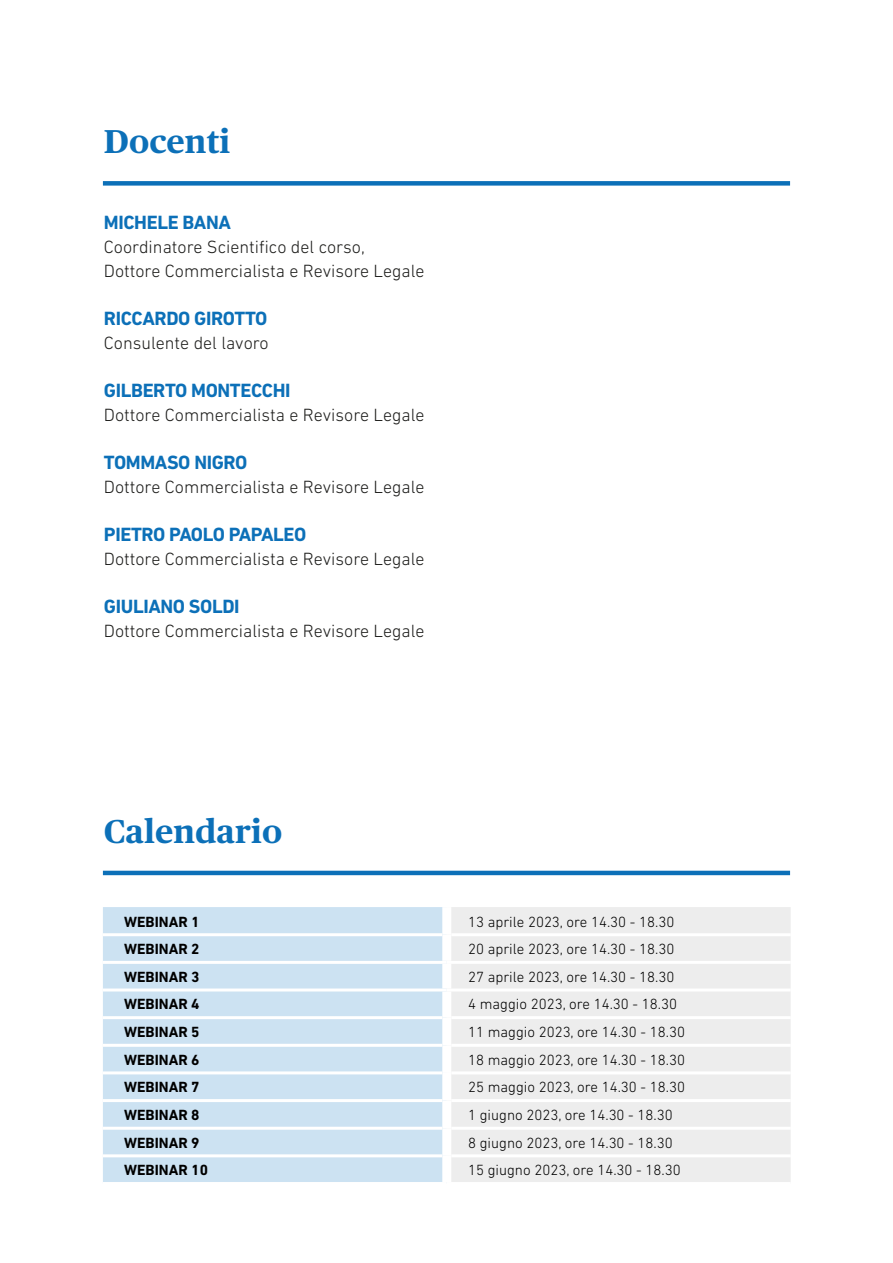
<style>
.page{position:relative;width:893px;height:1263px;background:#fff}
.page>*{position:absolute;margin:0;border:0;box-sizing:border-box;transform-origin:0 0}
.t1{font:700 33px "Publico Text";color:#0c70b8}
.t2{font:700 19.5px "DIN Next LT Pro";letter-spacing:-.02em;color:#0c70b8}
.t3{font:300 18px/24px "DIN Next LT Pro";color:#1d1d1b}
.t4{font:300 15px "DIN Next LT Pro";color:#000}
.t5{font:700 15px "DIN Next LT Pro";color:#000}
</style>
<div class="page">
<div style="left:103px;top:181px;width:687px;height:5px;background:#0c70b8"></div>
<div style="left:103px;top:907px;width:339px;height:275px;background:#cce2f2"></div>
<div style="left:451px;top:907px;width:340px;height:275px;background:#ededed"></div>
<hr style="left:103px;top:933px;width:339px;height:3px;background:#fff">
<hr style="left:451px;top:933px;width:340px;height:3px;background:#fff">
<hr style="left:103px;top:1016px;width:339px;height:3px;background:#fff">
<hr style="left:451px;top:1016px;width:340px;height:3px;background:#fff">
<hr style="left:103px;top:1044px;width:339px;height:3px;background:#fff">
<hr style="left:451px;top:1044px;width:340px;height:3px;background:#fff">
<hr style="left:103px;top:1071px;width:339px;height:3px;background:#fff">
<hr style="left:451px;top:1071px;width:340px;height:3px;background:#fff">
<hr style="left:103px;top:1099px;width:339px;height:3px;background:#fff">
<hr style="left:451px;top:1099px;width:340px;height:3px;background:#fff">
<hr style="left:103px;top:1127px;width:339px;height:3px;background:#fff">
<hr style="left:451px;top:1127px;width:340px;height:3px;background:#fff">
<hr style="left:103px;top:1154px;width:339px;height:3px;background:#fff">
<hr style="left:451px;top:1154px;width:340px;height:3px;background:#fff">
<hr style="left:103px;top:961px;width:344px;height:3px;background:#fff">
<hr style="left:447px;top:961px;width:344px;height:3px;background:#fff">
<hr style="left:103px;top:988px;width:344px;height:3px;background:#fff">
<hr style="left:447px;top:988px;width:344px;height:3px;background:#fff">
<hr style="left:103px;top:871px;width:687px;height:4px;background:#0c70b8">
<h1 class="t1" style="left:104px;top:122px;width:128px">Docenti</h1>
<h2 class="t2" style="left:104px;top:211px;width:129px">MICHELE BANA</h2>
<p class="t3" style="left:104px;top:234px;width:322px">Coordinatore Scientifico del corso,<br>Dottore Commercialista e Revisore Legale</p>
<h2 class="t2" style="left:104px;top:307px;width:165px">RICCARDO GIROTTO</h2>
<p class="t3" style="left:104px;top:330px;width:166px">Consulente del lavoro</p>
<h2 class="t2" style="left:104px;top:379px;width:188px">GILBERTO MONTECCHI</h2>
<p class="t3" style="left:104px;top:402px;width:322px">Dottore Commercialista e Revisore Legale</p>
<h2 class="t2" style="left:104px;top:451px;width:145px">TOMMASO NIGRO</h2>
<p class="t3" style="left:104px;top:474px;width:322px">Dottore Commercialista e Revisore Legale</p>
<h2 class="t2" style="left:104px;top:523px;width:204px">PIETRO PAOLO PAPALEO</h2>
<p class="t3" style="left:104px;top:546px;width:322px">Dottore Commercialista e Revisore Legale</p>
<h2 class="t2" style="left:104px;top:595px;width:137px">GIULIANO SOLDI</h2>
<p class="t3" style="left:104px;top:618px;width:322px">Dottore Commercialista e Revisore Legale</p>
<h1 class="t1" style="left:104px;top:811px;width:180px">Calendario</h1>
<p class="t5" style="left:124px;top:913px;width:77px">WEBINAR 1</p>
<p class="t4" style="left:468px;top:913px;width:208px">13 aprile 2023, ore 14.30 - 18.30</p>
<p class="t5" style="left:124px;top:940px;width:77px">WEBINAR 2</p>
<p class="t4" style="left:468px;top:940px;width:208px">20 aprile 2023, ore 14.30 - 18.30</p>
<p class="t5" style="left:124px;top:968px;width:77px">WEBINAR 3</p>
<p class="t4" style="left:468px;top:968px;width:208px">27 aprile 2023, ore 14.30 - 18.30</p>
<p class="t5" style="left:124px;top:995px;width:77px">WEBINAR 4</p>
<p class="t4" style="left:468px;top:996px;width:211px">4 maggio 2023, ore 14.30 - 18.30</p>
<p class="t5" style="left:124px;top:1023px;width:77px">WEBINAR 5</p>
<p class="t4" style="left:468px;top:1023px;width:219px">11 maggio 2023, ore 14.30 - 18.30</p>
<p class="t5" style="left:124px;top:1051px;width:77px">WEBINAR 6</p>
<p class="t4" style="left:468px;top:1051px;width:219px">18 maggio 2023, ore 14.30 - 18.30</p>
<p class="t5" style="left:124px;top:1078px;width:77px">WEBINAR 7</p>
<p class="t4" style="left:468px;top:1079px;width:219px">25 maggio 2023, ore 14.30 - 18.30</p>
<p class="t5" style="left:124px;top:1106px;width:77px">WEBINAR 8</p>
<p class="t4" style="left:468px;top:1106px;width:206px">1 giugno 2023, ore 14.30 - 18.30</p>
<p class="t5" style="left:124px;top:1134px;width:77px">WEBINAR 9</p>
<p class="t4" style="left:468px;top:1134px;width:206px">8 giugno 2023, ore 14.30 - 18.30</p>
<p class="t5" style="left:124px;top:1161px;width:85px">WEBINAR 10</p>
<p class="t4" style="left:468px;top:1162px;width:214px">15 giugno 2023, ore 14.30 - 18.30</p>
</div>
